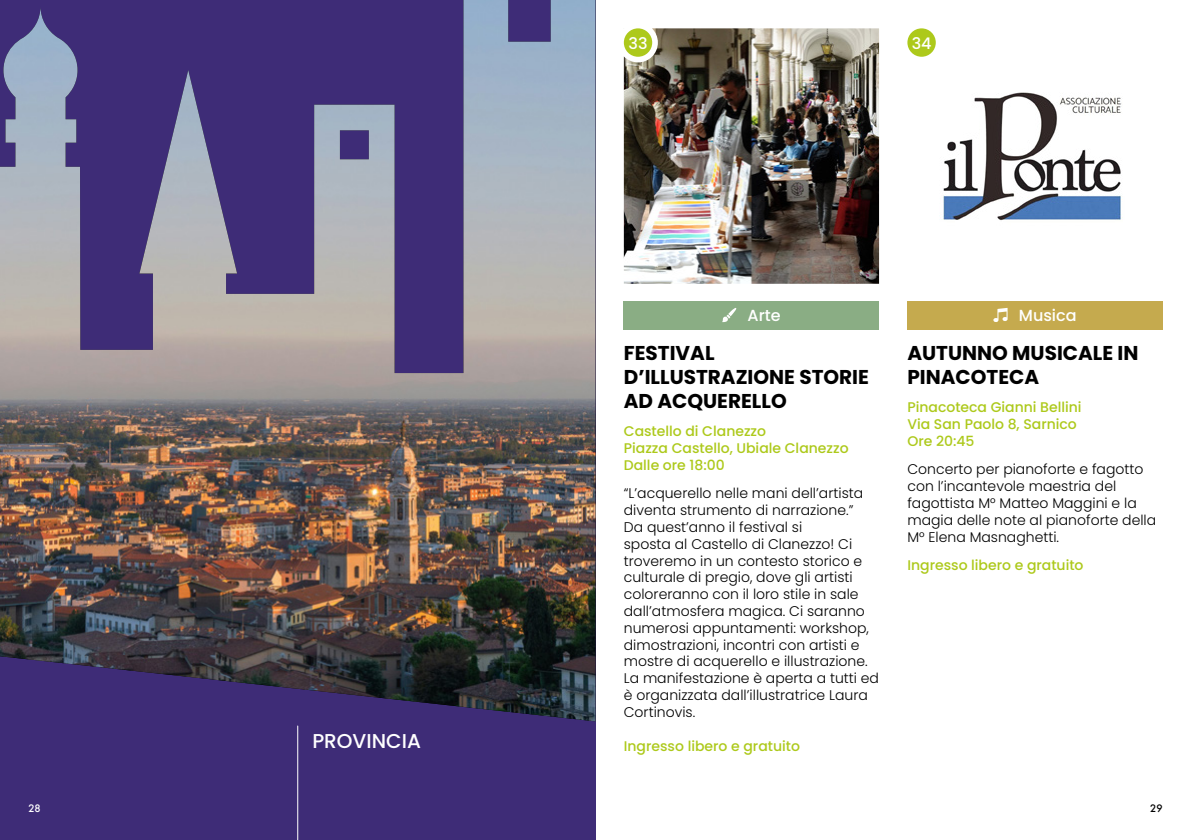
<style>
.page{position:relative;width:1191px;height:840px;background:#fff}
.page>*{position:absolute;margin:0;border:0;box-sizing:border-box;transform-origin:0 0}
.t1{font:700 20px/24px "Poppins";color:#000}
.t2{font:500 20px "Poppins";color:#fff}
.t3{font:500 16px "Poppins";color:#fff}
.t4{font:300 14px/16.8px "Poppins";color:#000}
.t5{font:500 14px/16.8px "Poppins";color:#adc91b}
.t6{font:500 10px "Futura";color:#fff}
.t7{font:500 10px "Futura";color:#000}
</style>
<div class="page">
<div style="left:0;top:0;width:595px;height:839px;background:#3e2c77"></div>
<img style="left:0;top:0;width:595px;height:721px">
<hr style="left:297px;top:725px;width:1px;height:114px;background:#fff">
<img style="left:624px;top:28px;width:255px;height:255px">
<div style="left:624px;top:28px;width:28px;height:29px;background:#adc91b;border-radius:50%"></div>
<div style="left:624px;top:300px;width:255px;height:29px;background:#8aad84"></div>
<svg style="left:722px;top:308px;width:14px;height:14px"></svg>
<img style="left:925px;top:28px;width:198px;height:193px">
<div style="left:907px;top:28px;width:28px;height:29px;background:#adc91b;border-radius:50%"></div>
<div style="left:907px;top:300px;width:255px;height:29px;background:#c5aa4e"></div>
<svg style="left:993px;top:308px;width:14px;height:14px"></svg>
<h1 class="t2" style="left:312px;top:729px;width:110px">PROVINCIA</h1>
<p class="t3" style="left:628px;top:34px;width:21px">33</p>
<p class="t3" style="left:911px;top:34px;width:21px">34</p>
<p class="t3" style="left:747px;top:305px;width:35px">Arte</p>
<h1 class="t1" style="left:624px;top:341px;width:247px">FESTIVAL<br>D’ILLUSTRAZIONE STORIE<br>AD ACQUERELLO</h1>
<p class="t5" style="left:624px;top:423px;width:226px">Castello di Clanezzo<br>Piazza Castello, Ubiale Clanezzo<br>Dalle ore 18:00</p>
<p class="t4" style="left:624px;top:485px;width:257px">“L’acquerello nelle mani dell’artista diventa strumento di narrazione.”<br>Da quest’anno il festival si<br>sposta al Castello di Clanezzo! Ci troveremo in un contesto storico e culturale di pregio, dove gli artisti coloreranno con il loro stile in sale dall’atmosfera magica. Ci saranno numerosi appuntamenti: workshop, dimostrazioni, incontri con artisti e mostre di acquerello e illustrazione.<br>La manifestazione è aperta a tutti ed è organizzata dall’illustratrice Laura Cortinovis.</p>
<p class="t5" style="left:624px;top:737px;width:178px">Ingresso libero e gratuito</p>
<p class="t3" style="left:1019px;top:305px;width:59px">Musica</p>
<h1 class="t1" style="left:907px;top:341px;width:232px">AUTUNNO MUSICALE IN<br>PINACOTECA</h1>
<p class="t5" style="left:907px;top:399px;width:176px">Pinacoteca Gianni Bellini<br>Via San Paolo 8, Sarnico<br>Ore 20:45</p>
<p class="t4" style="left:907px;top:461px;width:250px">Concerto per pianoforte e fagotto con l’incantevole maestria del fagottista M° Matteo Maggini e la magia delle note al pianoforte della<br>M° Elena Masnaghetti.</p>
<p class="t5" style="left:907px;top:556px;width:178px">Ingresso libero e gratuito</p>
<p class="t6" style="left:28px;top:800px;width:14px">28</p>
<p class="t7" style="left:1150px;top:800px;width:14px">29</p>
</div>
